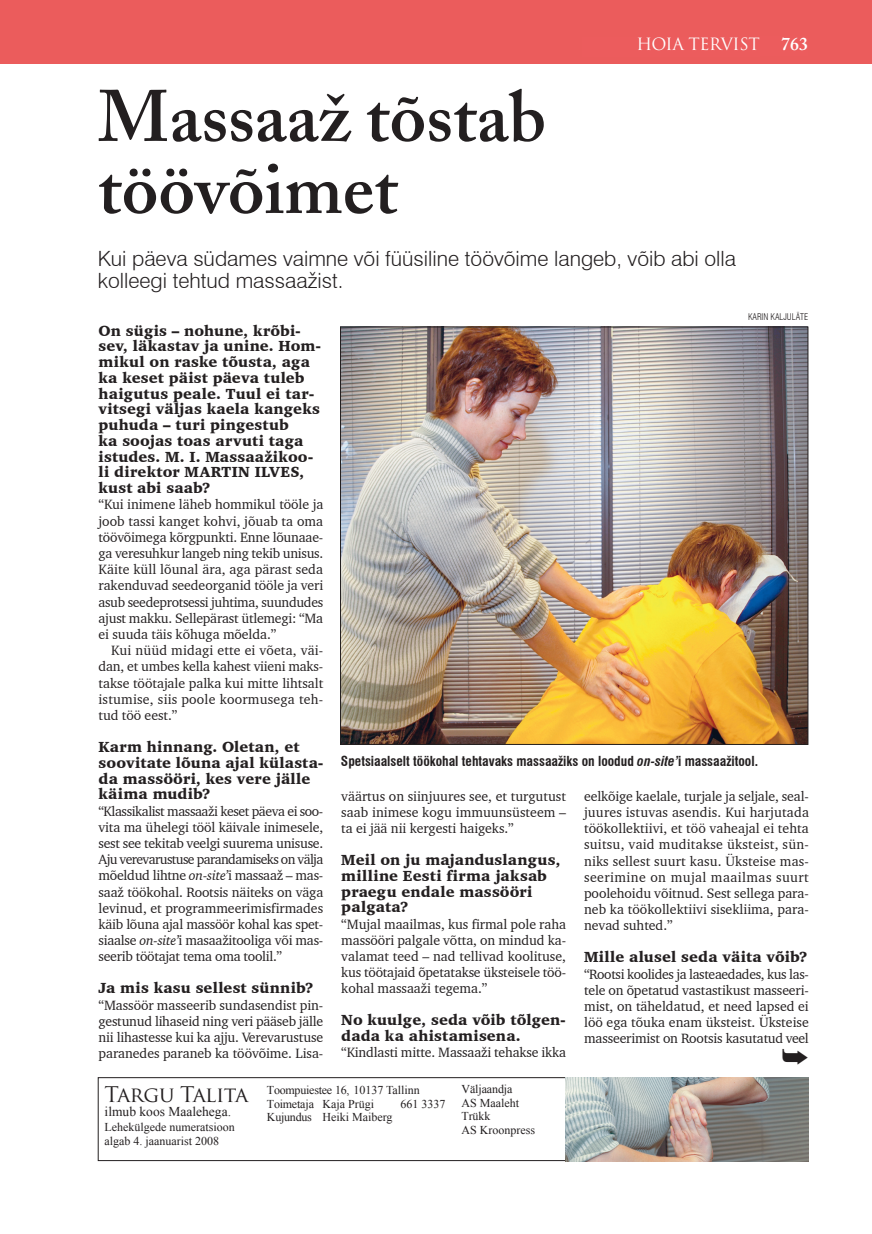
<style>
.page{position:relative;width:872px;height:1234px;background:#fff}
.page>*{position:absolute;margin:0;border:0;box-sizing:border-box;transform-origin:0 0}
.t1{font:600 72px/72px "Adobe Caslon";color:#231f20}
.t2{font:300 21px/22.5px "Swiss 721 BT";color:#231f20}
.t3{font:21px "Trajan Pro";letter-spacing:-.025em;color:#231f20}
.t4{font:16.5px "Trajan Pro";letter-spacing:-.025em;color:#fff}
.t5{font:900 15px/15.8px "Charter BT";letter-spacing:.01em;color:#231f20}
.t6{font:13.8px/16.2px "Charter BT";letter-spacing:-.005em;color:#231f20;text-align:justify}
.t7{font:700 condensed 13.5px "Swiss 721 BT";color:#231f20}
.t8{font:13.5px "Times New Roman";color:#231f20}
.t9{font:12px/13.5px "Times New Roman";color:#231f20}
.t10{font:12px/13.5px "Times New Roman";letter-spacing:-.02em;color:#231f20}
.t11{font:300 condensed 9px "Swiss 721 BT";color:#231f20}
.s1{font-family:"Adobe Caslon";font-weight:600;font-size:18px}
.s2{font-style:italic}
</style>
<div class="page">
<div style="left:0;top:0;width:872px;height:64px;background:#eb5c5c"></div>
<img style="left:342px;top:329px;width:464px;height:413px">
<div style="left:98px;top:1076px;width:710px;height:84px;border:1px solid #231f20"></div>
<img style="left:566px;top:1076px;width:242px;height:85px">
<p class="t4" style="left:636px;top:33px;width:173px">HOIA TERVIST <span class="s1">763</span></p>
<h1 class="t1" style="left:98px;top:81px;width:450px">Massaaž tõstab töövõimet</h1>
<h2 class="t2" style="left:98px;top:246px;width:639px">Kui päeva südames vaimne või füüsiline töövõime langeb, võib abi olla kolleegi tehtud massaažist.</h2>
<p class="t11" style="left:748px;top:311px;width:62px">KARIN KALJULÄTE</p>
<p class="t5" style="left:99px;top:322px;width:224px">On sügis – nohune, krõbi&shy;sev, läkastav ja unine. Hom&shy;mikul on raske tõusta, aga ka keset päist päeva tuleb haigutus peale. Tuul ei tar&shy;vitsegi väljas kaela kangeks puhuda – turi pingestub<br>ka soojas toas arvuti taga istudes. M. I. Massaažikoo&shy;li direktor MARTIN ILVES, kust abi saab?</p>
<p class="t6" style="left:99px;top:496px;width:226px">“Kui inimene läheb hommikul tööle ja joob tassi kanget kohvi, jõuab ta oma töövõimega kõrgpunkti. Enne lõunaae&shy;ga veresuhkur langeb ning tekib unisus.<br>Käite küll lõunal ära, aga pärast seda rakenduvad seedeorganid tööle ja veri asub seedeprotsessi juhtima, suundudes ajust makku. Sellepärast ütlemegi: “Ma ei suuda täis kõhuga mõelda.”</p>
<p class="t6" style="left:99px;top:642px;width:226px;text-indent:13px">Kui nüüd midagi ette ei võeta, väi&shy;dan, et umbes kella kahest viieni maks&shy;takse töötajale palka kui mitte lihtsalt istumise, siis poole koormusega teh&shy;tud töö eest.”</p>
<p class="t5" style="left:99px;top:738px;width:226px">Karm hinnang. Oletan, et soovitate lõuna ajal külasta&shy;da massööri, kes vere jälle käima mudib?</p>
<p class="t6" style="left:99px;top:802px;width:226px">“Klassikalist massaaži keset päeva ei soo&shy;vita ma ühelegi tööl käivale inimesele, sest see tekitab veelgi suurema unisuse.<br>Aju verevarustuse parandamiseks on välja mõeldud lihtne <span class="s2">on-site’</span>i massaaž – mas&shy;saaž töökohal. Rootsis näiteks on väga levinud, et programmeerimisfirmades käib lõuna ajal massöör kohal kas spet&shy;siaalse <span class="s2">on-site’</span>i masaažitooliga või mas&shy;seerib töötajat tema oma toolil.”</p>
<p class="t5" style="left:99px;top:979px;width:216px">Ja mis kasu sellest sünnib?</p>
<p class="t6" style="left:99px;top:996px;width:226px">“Massöör masseerib sundasendist pin&shy;gestunud lihaseid ning veri pääseb jälle nii lihastesse kui ka ajju. Verevarustuse paranedes paraneb ka töövõime. Lisa-</p>
<p class="t7" style="left:341px;top:753px;width:418px">Spetsiaalselt töökohal tehtavaks massaažiks on loodud <span class="s2">on-site’</span>i massaažitool.</p>
<p class="t6" style="left:341px;top:787px;width:226px">väärtus on siinjuures see, et turgutust saab inimese kogu immuunsüsteem – ta ei jää nii kergesti haigeks.”</p>
<p class="t5" style="left:341px;top:851px;width:221px">Meil on ju majanduslangus, milline Eesti firma jaksab praegu endale massööri palgata?</p>
<p class="t6" style="left:341px;top:915px;width:226px">“Mujal maailmas, kus firmal pole raha massööri palgale võtta, on mindud ka&shy;valamat teed – nad tellivad koolituse, kus töötajaid õpetatakse üksteisele töö&shy;kohal massaaži tegema.”</p>
<p class="t5" style="left:341px;top:1011px;width:226px">No kuulge, seda võib tõlgen&shy;dada ka ahistamisena.</p>
<p class="t6" style="left:341px;top:1043px;width:226px">“Kindlasti mitte. Massaaži tehakse ikka</p>
<p class="t6" style="left:584px;top:787px;width:226px">eelkõige kaelale, turjale ja seljale, seal&shy;juures istuvas asendis. Kui harjutada töökollektiivi, et töö vaheajal ei tehta suitsu, vaid muditakse üksteist, sün&shy;niks sellest suurt kasu. Üksteise mas&shy;seerimine on mujal maailmas suurt poolehoidu võitnud. Sest sellega para&shy;neb ka töökollektiivi sisekliima, para&shy;nevad suhted.”</p>
<p class="t5" style="left:584px;top:948px;width:225px">Mille alusel seda väita võib?</p>
<p class="t6" style="left:584px;top:965px;width:226px">“Rootsi koolides ja lasteaedades, kus las&shy;tele on õpetatud vastastikust masseeri&shy;mist, on täheldatud, et need lapsed ei löö ega tõuka enam üksteist. Üksteise masseerimist on Rootsis kasutatud veel</p>
<p class="t9" style="left:461px;top:1082px;width:59px">Väl-jaand-ja<br>AS Maaleht<br>Trükk</p>
<p class="t10" style="left:267px;top:1082px;width:155px">Toompuiestee 16, 10137 Tallinn<br>Toimetaja Kaja Prügi</p>
<h2 class="t3" style="left:105px;top:1081px;width:145px">Targu Talita</h2>
<p class="t8" style="left:105px;top:1101px;width:128px">ilmub koos Maalehega.</p>
<p class="t9" style="left:400px;top:1096px;width:46px">661 3337</p>
<p class="t9" style="left:267px;top:1109px;width:127px">Kujundus Heiki Maiberg</p>
<p class="t9" style="left:105px;top:1119px;width:132px">Lehekülgede numeratsioon</p>
<p class="t9" style="left:461px;top:1122px;width:75px">AS Kroonpress</p>
<p class="t9" style="left:105px;top:1133px;width:116px">algab 4. jaanuarist 2008</p>
</div>
